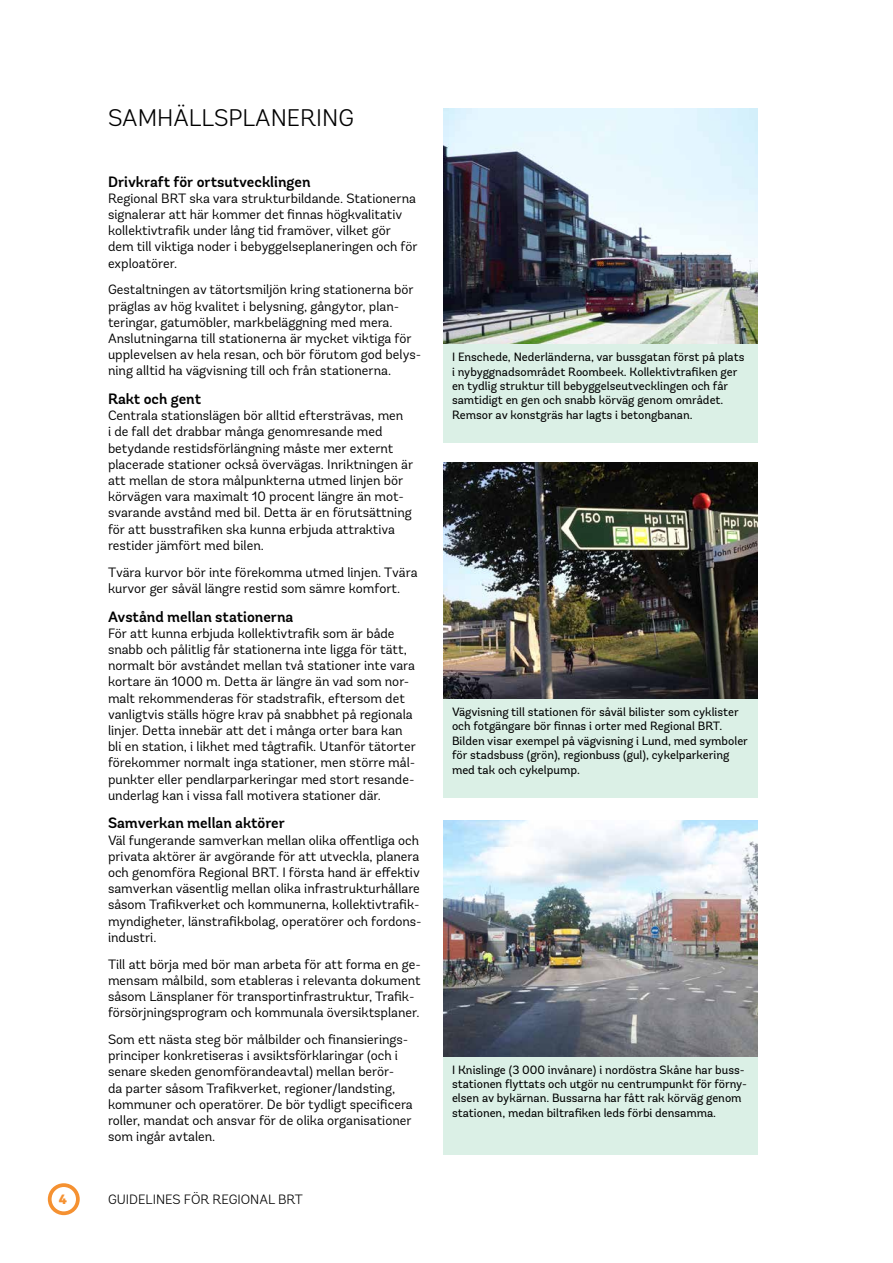
<style>
.page{position:relative;width:893px;height:1263px;background:#fff}
.page>*{position:absolute;margin:0;border:0;box-sizing:border-box;transform-origin:0 0}
.t1{font:300 24px "Andes Rounded";color:#000}
.t2{font:600 15px "Andes Rounded";color:#000}
.t3{font:13.5px/16.2px "Andes Rounded";color:#000}
.t4{font:300 13.5px "Andes Rounded";color:#000}
.t5{font:900 13.5px "Andes Rounded";color:#f59131}
.t6{font:12px/14.4px "Andes Rounded";color:#000}
</style>
<div class="page">
<div style="left:48px;top:1183px;width:32px;height:32px;border:4px solid #f59131;border-radius:50%"></div>
<div style="left:443px;top:108px;width:315px;height:335px;background:#dbf0e6"></div>
<div style="left:443px;top:463px;width:315px;height:334px;background:#dbf0e6"></div>
<div style="left:443px;top:820px;width:315px;height:335px;background:#dbf0e6"></div>
<img style="left:443px;top:108px;width:315px;height:236px">
<img style="left:443px;top:820px;width:315px;height:236px">
<img style="left:443px;top:463px;width:315px;height:235px">
<h1 class="t1" style="left:108px;top:103px;width:247px">SAMHÄLLSPLANERING</h1>
<p class="t2" style="left:108px;top:172px;width:204px">Drivkraft för ortsutvecklingen</p>
<p class="t3" style="left:108px;top:190px;width:311px">Regional BRT ska vara strukturbildande. Stationerna signalerar att här kommer det finnas högkvalitativ kollektivtrafik under lång tid framöver, vilket gör dem till viktiga noder i bebyggelseplaneringen och för exploatörer.</p>
<p class="t3" style="left:108px;top:282px;width:315px">Gestaltningen av tätortsmiljön kring stationerna bör präglas av hög kvalitet i belysning, gångytor, plan&shy;teringar, gatumöbler, markbeläggning med mera.<br>Anslutningarna till stationerna är mycket viktiga för upplevelsen av hela resan, och bör förutom god belys&shy;ning alltid ha vägvisning till och från stationerna.</p>
<p class="t2" style="left:108px;top:390px;width:95px">Rakt och gent</p>
<p class="t3" style="left:108px;top:407px;width:307px">Centrala stationslägen bör alltid eftersträvas, men<br>i de fall det drabbar många genomresande med betydande restidsförlängning måste mer externt placerade stationer också övervägas. Inriktningen är att mellan de stora målpunkterna utmed linjen bör körvägen vara maximalt 10 procent längre än mot&shy;svarande avstånd med bil. Detta är en förutsättning för att busstrafiken ska kunna erbjuda attraktiva restider jämfört med bilen.</p>
<p class="t3" style="left:108px;top:564px;width:311px">Tvära kurvor bör inte förekomma utmed linjen. Tvära kurvor ger såväl längre restid som sämre komfort.</p>
<p class="t2" style="left:108px;top:607px;width:187px">Avstånd mellan stationerna</p>
<p class="t3" style="left:108px;top:625px;width:309px">För att kunna erbjuda kollektivtrafik som är både snabb och pålitlig får stationerna inte ligga för tätt, normalt bör avståndet mellan två stationer inte vara kortare än 1000 m. Detta är längre än vad som nor&shy;malt rekommenderas för stadstrafik, eftersom det vanligtvis ställs högre krav på snabbhet på regionala linjer. Detta innebär att det i många orter bara kan bli en station, i likhet med tågtrafik. Utanför tätorter förekommer normalt inga stationer, men större mål&shy;punkter eller pendlarparkeringar med stort resande&shy;underlag kan i vissa fall motivera stationer där.</p>
<p class="t2" style="left:108px;top:814px;width:178px">Samverkan mellan aktörer</p>
<p class="t3" style="left:108px;top:832px;width:315px">Väl fungerande samverkan mellan olika offentliga och privata aktörer är avgörande för att utveckla, planera och genomföra Regional BRT. I första hand är effektiv samverkan väsentlig mellan olika infrastrukturhållare såsom Trafikverket och kommunerna, kollektivtrafik&shy;myndigheter, länstrafikbolag, operatörer och fordons&shy;industri.</p>
<p class="t3" style="left:108px;top:956px;width:314px">Till att börja med bör man arbeta för att forma en ge&shy;mensam målbild, som etableras i relevanta dokument såsom Länsplaner för transportinfrastruktur, Trafik&shy;försörjningsprogram och kommunala översiktsplaner.</p>
<p class="t3" style="left:108px;top:1031px;width:306px">Som ett nästa steg bör målbilder och finansierings&shy;principer konkretiseras i avsiktsförklaringar (och i senare skeden genomförandeavtal) mellan berör-<br>da parter såsom Trafikverket, regioner/landsting, kommuner och operatörer. De bör tydligt specificera roller, mandat och ansvar för de olika organisationer som ingår avtalen.</p>
<p class="t5" style="left:59px;top:1191px;width:10px">4</p>
<p class="t4" style="left:108px;top:1191px;width:196px">GUIDELINES FÖR REGIONAL BRT</p>
<p class="t6" style="left:452px;top:350px;width:294px">I Enschede, Nederländerna, var bussgatan först på plats i nybyggnadsområdet Roombeek. Kollektivtrafiken ger en tydlig struktur till bebyggelseutvecklingen och får samtidigt en gen och snabb körväg genom området.<br>Remsor av konstgräs har lagts i betongbanan.</p>
<p class="t6" style="left:452px;top:705px;width:297px">Vägvisning till stationen för såväl bilister som cyklister och fotgängare bör finnas i orter med Regional BRT.<br>Bilden visar exempel på vägvisning i Lund, med symboler för stadsbuss (grön), regionbuss (gul), cykelparkering med tak och cykelpump.</p>
<p class="t6" style="left:452px;top:1062px;width:297px">I Knislinge (3 000 invånare) i nordöstra Skåne har bus - stationen flyttats och utgör nu centrumpunkt för förny&shy;elsen av bykärnan. Bussarna har fått rak körväg genom stationen, medan biltrafiken leds förbi densamma.</p>
</div>
